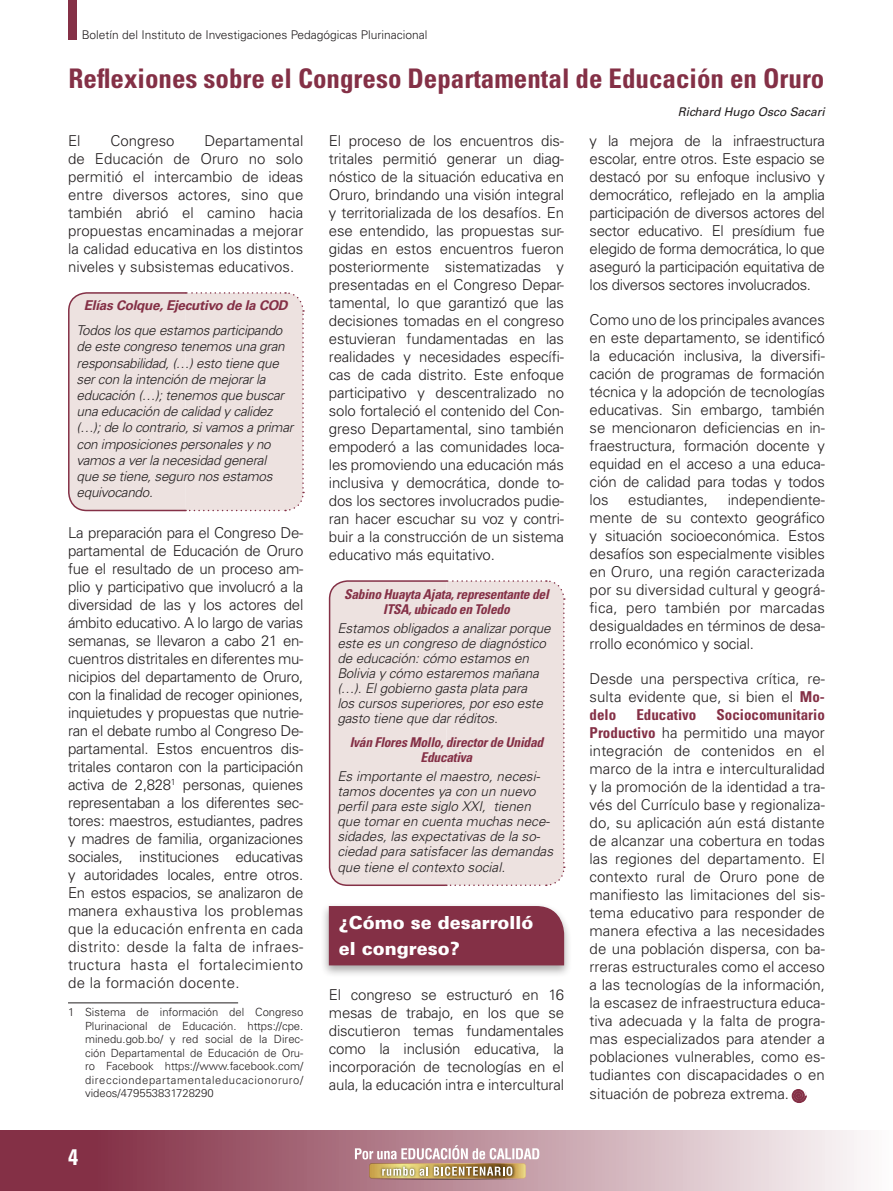
<style>
.page{position:relative;width:893px;height:1191px;background:#fff}
.page>*{position:absolute;margin:0;border:0;box-sizing:border-box;transform-origin:0 0}
.t1{font:700 condensed 27px "Univers LT Std";color:#843046}
.t2{font:700 condensed 22.5px "Univers LT Std";color:#fff}
.t3{font:900 18px/25.8px "Univers LT Std";color:#fff}
.t4{font:300 15px/18px "Univers LT Std";letter-spacing:-.01em;color:#231f20;text-align:justify}
.t5{font:700 condensed 15px "Univers LT Std";color:#843046}
.t6{font:italic 300 13.5px/16.2px "Univers LT Std";letter-spacing:-.01em;color:#231f20}
.t7{font:italic 700 condensed 13.5px/15px "Univers LT Std";letter-spacing:-.02em;color:#843046;text-align:center}
.t8{font:italic 700 13.5px "Univers LT Std";letter-spacing:-.02em;color:#843046}
.t9{font:300 12px "Univers LT Std";color:#231f20}
.t10{font:italic 12px "Univers LT Std";color:#231f20}
.t11{font:300 11.25px/13.5px "Univers LT Std";letter-spacing:.04em;color:#231f20;text-align:justify}
.s1{font-weight:700;font-stretch:condensed;color:#843046}
</style>
<div class="page">
<div style="left:0;top:1130px;width:892px;height:61px;background:linear-gradient(to right,#781d35,#fcfafb)"></div>
<div style="left:68px;top:0;width:9px;height:40px;background:#843046"></div>
<div style="left:68px;top:292px;width:237px;height:220px;background:#ede2e0"></div>
<hr style="left:68px;top:1002px;width:170px;height:1px;background:#231f20">
<div style="left:328px;top:580px;width:237px;height:306px;background:#ede2e0"></div>
<div style="left:320px;top:902px;width:252px;height:75px;background:#231f20;opacity:.4"></div>
<div style="left:328px;top:905px;width:237px;height:61px;background:#843046"></div>
<svg style="left:355px;top:1145px;width:184px;height:34px"></svg>
<svg style="left:792px;top:1089px;width:15px;height:14px"></svg>
<p class="t9" style="left:82px;top:28px;width:347px">Boletín del Instituto de Investigaciones Pedagógicas Plurinacional</p>
<h1 class="t1" style="left:69px;top:61px;width:757px">Reflexiones sobre el Congreso Departamental de Educación en Oruro</h1>
<p class="t10" style="left:678px;top:105px;width:149px">Richard Hugo Osco Sacari</p>
<p class="t4" style="left:68px;top:132px;width:14px">El</p>
<p class="t4" style="left:110px;top:132px;width:66px">Congreso</p>
<p class="t4" style="left:68px;top:132px;width:237px;text-indent:136px">Departamental de Educación de Oruro no solo permitió el intercambio de ideas entre diversos actores, sino que también abrió el camino hacia propuestas encaminadas a mejorar la calidad educativa en los distintos niveles y subsistemas educativos.</p>
<p class="t8" style="left:84px;top:298px;width:205px">Elías Colque, Ejecutivo de la COD</p>
<p class="t6" style="left:77px;top:322px;width:218px">Todos los que estamos participando de este congreso tenemos una gran responsabilidad, (…) esto tiene que ser con la intención de mejorar la educación (…); tenemos que buscar una educación de calidad y calidez (…); de lo contrario, si vamos a primar con imposiciones personales y no vamos a ver la necesidad general<br>que se tiene, seguro nos estamos equivocando.</p>
<p class="t4" style="left:68px;top:523px;width:237px">La preparación para el Congreso De&shy;partamental de Educación de Oruro fue el resultado de un proceso am&shy;plio y participativo que involucró a la diversidad de las y los actores del ámbito educativo. A lo largo de varias semanas, se llevaron a cabo 21 en&shy;cuentros distritales en diferentes mu&shy;nicipios del departamento de Oruro, con la finalidad de recoger opiniones, inquietudes y propuestas que nutrie&shy;ran el debate rumbo al Congreso De&shy;partamental. Estos encuentros dis&shy;tritales contaron con la participación activa de 2,828<sup>1</sup> personas, quienes representaban a los diferentes sec&shy;tores: maestros, estudiantes, padres y madres de familia, organizaciones sociales, instituciones educativas y autoridades locales, entre otros.<br>En estos espacios, se analizaron de manera exhaustiva los problemas que la educación enfrenta en cada distrito: desde la falta de infraes&shy;tructura hasta el fortalecimiento de la formación docente.</p>
<p class="t11" style="left:85px;top:1005px;width:220px;text-indent:-17px">1 Sistema de información del Congreso Plurinacional de Educación. https://cpe. minedu.gob.bo/ y red social de la Direc&shy;ción Departamental de Educación de Oru&shy;ro Facebook https://www.facebook.com/ direcciondepartamentaleducacionoruro/ videos/479553831728290</p>
<h2 class="t2" style="left:68px;top:1143px;width:11px">4</h2>
<p class="t4" style="left:329px;top:132px;width:237px">El proceso de los encuentros dis&shy;tritales permitió generar un diag&shy;nóstico de la situación educativa en Oruro, brindando una visión integral y territorializada de los desafíos. En ese entendido, las propuestas sur&shy;gidas en estos encuentros fueron posteriormente sistematizadas y presentadas en el Congreso Depar&shy;tamental, lo que garantizó que las decisiones tomadas en el congreso estuvieran fundamentadas en las realidades y necesidades específi&shy;cas de cada distrito. Este enfoque participativo y descentralizado no solo fortaleció el contenido del Con&shy;greso Departamental, sino también empoderó a las comunidades loca&shy;les promoviendo una educación más inclusiva y democrática, donde to&shy;dos los sectores involucrados pudie&shy;ran hacer escuchar su voz y contri&shy;buir a la construcción de un sistema educativo más equitativo.</p>
<p class="t7" style="left:344px;top:587px;width:206px">Sabino Huayta Ajata, representante del<br>ITSA, ubicado en Toledo</p>
<p class="t6" style="left:337px;top:621px;width:215px;line-height:15px">Estamos obligados a analizar porque este es un congreso de diagnóstico de educación: cómo estamos en<br>Bolivia y cómo estaremos mañana (…). El gobierno gasta plata para<br>los cursos superiores, por eso este gasto tiene que dar réditos.</p>
<p class="t7" style="left:350px;top:734px;width:195px">Iván Flores Mollo, director de Unidad<br>Educativa</p>
<p class="t6" style="left:337px;top:769px;width:217px;line-height:15.1px">Es importante el maestro, necesi&shy;tamos docentes ya con un nuevo perfil para este siglo XXI, tienen que tomar en cuenta muchas nece&shy;sidades, las expectativas de la so&shy;ciedad para satisfacer las demandas que tiene el contexto social.</p>
<p class="t3" style="left:339px;top:909px;width:196px">¿Cómo se desarrolló el congreso?</p>
<p class="t4" style="left:329px;top:986px;width:237px">El congreso se estructuró en 16 mesas de trabajo, en los que se discutieron temas fundamentales como la inclusión educativa, la incorporación de tecnologías en el aula, la educación intra e intercultural</p>
<p class="t4" style="left:590px;top:132px;width:237px">y la mejora de la infraestructura escolar, entre otros. Este espacio se destacó por su enfoque inclusivo y democrático, reflejado en la amplia participación de diversos actores del sector educativo. El presídium fue elegido de forma democrática, lo que aseguró la participación equitativa de los diversos sectores involucrados.</p>
<p class="t4" style="left:590px;top:311px;width:237px">Como uno de los principales avances en este departamento, se identificó la educación inclusiva, la diversifi&shy;cación de programas de formación técnica y la adopción de tecnologías educativas. Sin embargo, también se mencionaron deficiencias en in&shy;fraestructura, formación docente y equidad en el acceso a una educa&shy;ción de calidad para todas y todos los</p>
<p class="t4" style="left:590px;top:491px;width:237px;text-indent:138px">independiente&shy;mente de su contexto geográfico y situación socioeconómica. Estos desafíos son especialmente visibles en Oruro, una región caracterizada por su diversidad cultural y geográ&shy;fica, pero también por marcadas desigualdades en términos de desa&shy;rrollo económico y social.</p>
<p class="t4" style="left:590px;top:670px;width:237px">Desde una perspectiva crítica, re&shy;sulta evidente que, si bien el <span class="s1">Mo&shy;delo</span></p>
<p class="t4" style="left:628px;top:491px;width:81px">estudiantes,</p>
<p class="t4" style="left:590px;top:706px;width:237px;text-indent:127px"><span class="s1">Sociocomunitario Productivo</span> ha permitido una mayor integración de contenidos en el marco de la intra e interculturalidad y la promoción de la identidad a tra&shy;vés del Currículo base y regionaliza&shy;do, su aplicación aún está distante de alcanzar una cobertura en todas las regiones del departamento. El contexto rural de Oruro pone de manifiesto las limitaciones del sis&shy;tema educativo para responder de manera efectiva a las necesidades de una población dispersa, con ba&shy;rreras estructurales como el acceso a las tecnologías de la información, la escasez de infraestructura educa&shy;tiva adecuada y la falta de progra&shy;mas especializados para atender a poblaciones vulnerables, como es&shy;tudiantes con discapacidades o en situación de pobreza extrema.</p>
<p class="t5" style="left:636px;top:706px;width:61px">Educativo</p>
</div>
